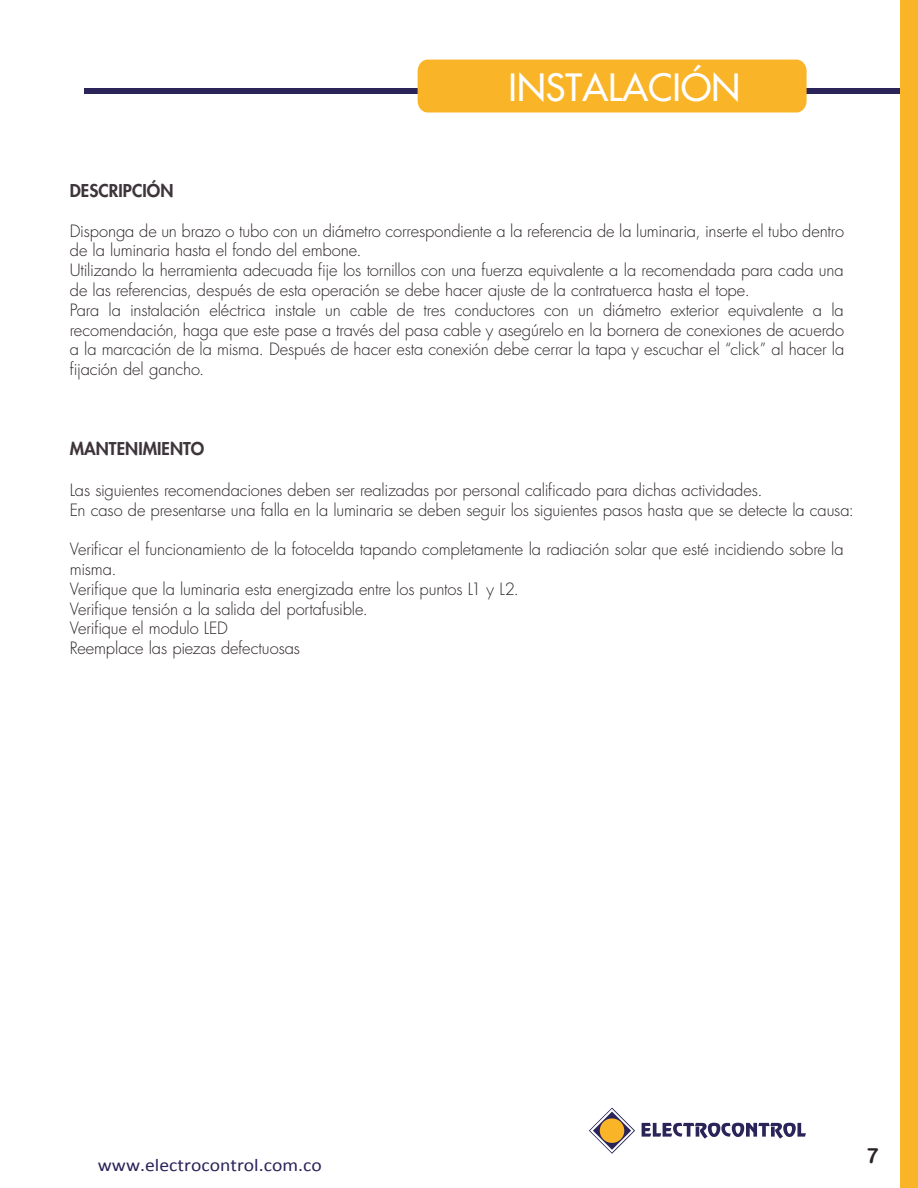
<style>
.page{position:relative;width:918px;height:1188px;background:#fff}
.page>*{position:absolute;margin:0;border:0;box-sizing:border-box;transform-origin:0 0}
.t1{font:500 36.6px "Futura Std";letter-spacing:.005em;color:#fff}
.t2{font:21px "Arial Rounded MT Bold";color:#2a2324}
.t3{font:18px "Calibri";color:#2a2459;scale:1.09 1}
.t4{font:800 17.25px "Futura Std";letter-spacing:.005em;color:#3e353a}
.t5{font:300 16.5px/19.8px "Futura Std";letter-spacing:-.005em;color:#2a2324}
</style>
<div class="page">
<div style="left:85px;top:88px;width:833px;height:5px;background:#2a2459"></div>
<div style="left:418px;top:60px;width:389px;height:53px;background:#fab428"></div>
<svg style="left:589px;top:1108px;width:46px;height:46px"></svg>
<div style="left:600px;top:1118px;width:24px;height:25px;background:#fab428;border-radius:50%"></div>
<svg style="left:642px;top:1123px;width:164px;height:16px"></svg>
<div style="left:901px;top:1px;width:17px;height:1187px;background:#fab428"></div>
<h1 class="t1" style="left:508px;top:65px;width:233px">INSTALACIÓN</h1>
<p class="t4" style="left:70px;top:180px;width:105px">DESCRIPCIÓN</p>
<p class="t5" style="left:70px;top:221px;width:776px">Disponga de un brazo o tubo con un diámetro correspondiente a la referencia de la luminaria, inserte el tubo dentro de la luminaria hasta el fondo del embone.<br>Utilizando la herramienta adecuada fije los tornillos con una fuerza equivalente a la recomendada para cada una de las referencias, después de esta operación se debe hacer ajuste de la contratuerca hasta el tope.<br>Para la instalación eléctrica instale un cable de tres conductores con un diámetro exterior equivalente a la recomendación, haga que este pase a través del pasa cable y asegúrelo en la bornera de conexiones de acuerdo a la marcación de la misma. Después de hacer esta conexión debe cerrar la tapa y escuchar el “click” al hacer la fijación del gancho.</p>
<p class="t4" style="left:70px;top:438px;width:136px">MANTENIMIENTO</p>
<p class="t5" style="left:70px;top:480px;width:786px">Las siguientes recomendaciones deben ser realizadas por personal calificado para dichas actividades.<br>En caso de presentarse una falla en la luminaria se deben seguir los siguientes pasos hasta que se detecte la causa:</p>
<p class="t5" style="left:70px;top:540px;width:775px">Verificar el funcionamiento de la fotocelda tapando completamente la radiación solar que esté incidiendo sobre la misma.<br>Verifique que la luminaria esta energizada entre los puntos L1 y L2.<br>Verifique tensión a la salida del portafusible.<br>Verifique el modulo LED<br>Reemplace las piezas defectuosas</p>
<p class="t3" style="left:98px;top:1153px;width:207px">www.electrocontrol.com.co</p>
<p class="t2" style="left:866px;top:1143px;width:14px">7</p>
</div>
